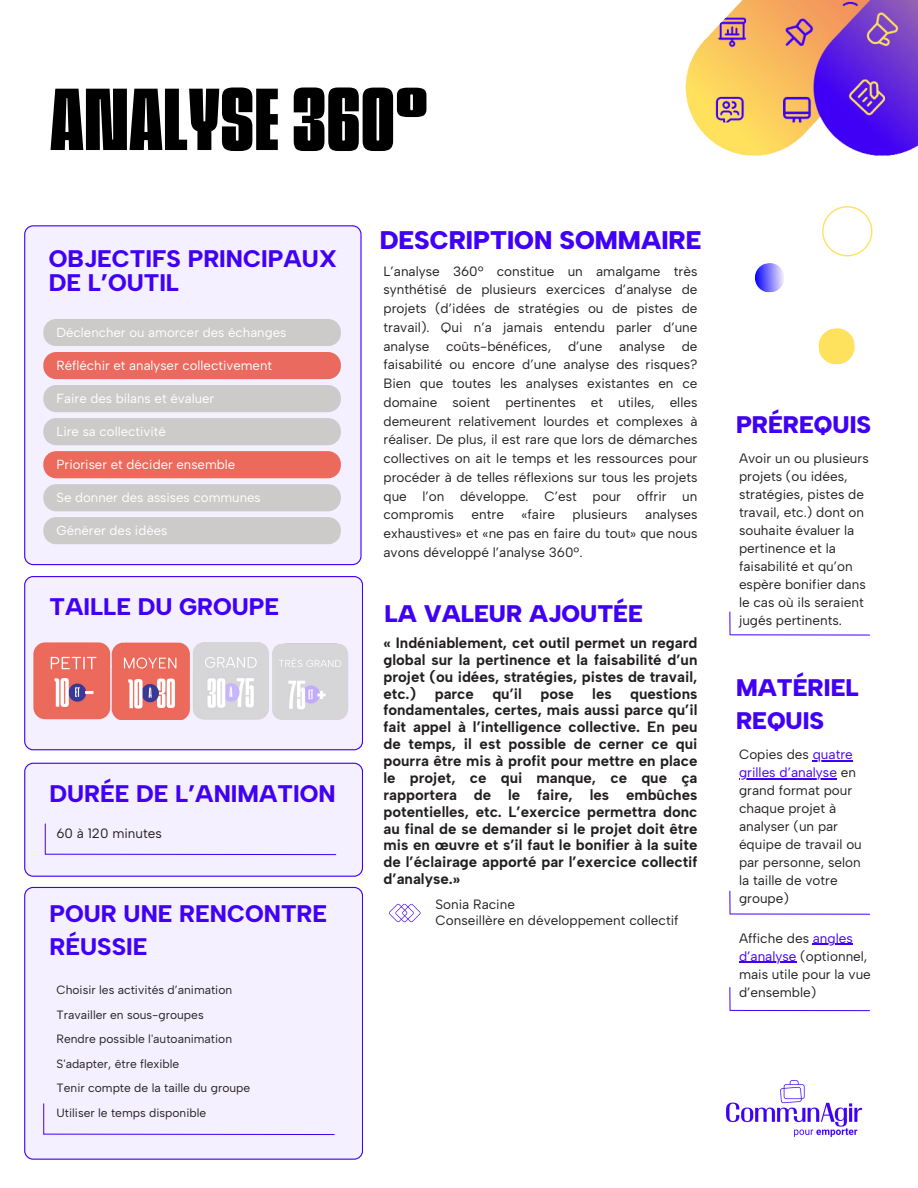
<style>
.page{position:relative;width:918px;height:1188px;background:#fff}
.page>*{position:absolute;margin:0;border:0;box-sizing:border-box;transform-origin:0 0}
.t1{font:600 82.5px "Superlumina";letter-spacing:.015em;color:#000}
.t2{font:900 25.5px "Albert Sans";color:#4100f6}
.t3{font:800 24px/23.7px "Albert Sans";color:#4100f6}
.t4{font:900 24px/32.7px "Albert Sans";color:#4100f6}
.t5{font:700 15px/16.8px "Albert Sans";color:#231f20;text-align:justify}
.t6{font:13.5px/18px "Albert Sans";color:#231f20}
.t7{font:13.2px "Albert Sans";color:#fff}
.t8{font:12px "Albert Sans";color:#231f20}
.s1{color:#4100f6}
</style>
<div class="page">
<div style="left:24px;top:225px;width:338px;height:340px;background:#f5f0ff"></div>
<div style="left:43px;top:319px;width:298px;height:27px;background:#cdcaca;border-radius:13px"></div>
<div style="left:43px;top:352px;width:298px;height:27px;background:#eb6a5f;border-radius:13px"></div>
<div style="left:43px;top:385px;width:298px;height:27px;background:#cdcaca;border-radius:13px"></div>
<div style="left:43px;top:418px;width:298px;height:27px;background:#cdcaca;border-radius:13px"></div>
<div style="left:43px;top:451px;width:298px;height:27px;background:#ec6a5c;border-radius:13px"></div>
<div style="left:43px;top:484px;width:298px;height:27px;background:#cdcaca;border-radius:13px"></div>
<div style="left:43px;top:517px;width:298px;height:27px;background:#cdcaca;border-radius:13px"></div>
<img style="left:685px;top:0;width:233px;height:257px">
<div style="left:24px;top:576px;width:339px;height:174px;background:#f5f0ff"></div>
<div style="left:24px;top:763px;width:339px;height:113px;background:#f5f0ff"></div>
<div style="left:24px;top:887px;width:339px;height:273px;background:#f5f0ff"></div>
<img style="left:30px;top:642px;width:161px;height:79px">
<img style="left:193px;top:643px;width:76px;height:76px">
<svg style="left:389px;top:904px;width:32px;height:18px"></svg>
<hr style="left:44px;top:1134px;width:290px;height:1px;background:#4100f6">
<hr style="left:43px;top:1104px;width:1px;height:30px;background:#4100f6">
<hr style="left:45px;top:854px;width:291px;height:1px;background:#4100f6">
<hr style="left:45px;top:824px;width:1px;height:30px;background:#4100f6">
<img style="left:726px;top:1080px;width:137px;height:57px">
<img style="left:272px;top:644px;width:77px;height:76px">
<svg style="left:822px;top:206px;width:50px;height:50px"></svg>
<svg style="left:818px;top:328px;width:37px;height:37px"></svg>
<svg style="left:755px;top:263px;width:29px;height:30px"></svg>
<hr style="left:813px;top:761px;width:40px;height:1px;background:#4100f6">
<hr style="left:739px;top:779px;width:98px;height:1px;background:#4100f6">
<hr style="left:730px;top:914px;width:140px;height:1px;background:#4100f6">
<svg style="left:729px;top:891px;width:1px;height:23px"></svg>
<hr style="left:813px;top:944px;width:40px;height:1px;background:#4100f6">
<hr style="left:739px;top:962px;width:57px;height:1px;background:#4100f6">
<hr style="left:730px;top:1010px;width:140px;height:1px;background:#4100f6">
<svg style="left:729px;top:988px;width:1px;height:22px"></svg>
<hr style="left:730px;top:634px;width:140px;height:1px;background:#4100f6">
<svg style="left:729px;top:612px;width:1px;height:23px"></svg>
<p class="t1" style="left:50px;top:71px;width:379px">ANALYSE 360º</p>
<h2 class="t3" style="left:49px;top:247px;width:290px">OBJECTIFS PRINCIPAUX<br>DE L’OUTIL</h2>
<p class="t7" style="left:64px;top:324px;width:231px">Déclencher ou amorcer des échanges</p>
<p class="t7" style="left:64px;top:357px;width:217px">Réfléchir et analyser collectivement</p>
<p class="t7" style="left:64px;top:390px;width:159px">Faire des bilans et évaluer</p>
<p class="t7" style="left:64px;top:423px;width:111px">Lire sa collectivité</p>
<h1 class="t7" style="left:64px;top:456px;width:180px">Prioriser et décider ensemble</h1>
<p class="t7" style="left:64px;top:489px;width:206px">Se do ner des a sises communes</p>
<p class="t7" style="left:64px;top:522px;width:112px">Générer des idées</p>
<p class="t7" style="left:57px;top:325px;width:231px">Déclencher ou amorcer des échanges</p>
<p class="t7" style="left:57px;top:358px;width:217px">Réfléchir et analyser collectivement</p>
<p class="t7" style="left:57px;top:391px;width:159px">Faire des bilans et évaluer</p>
<p class="t7" style="left:57px;top:424px;width:111px">Lire sa collectivité</p>
<p class="t7" style="left:57px;top:456px;width:180px">Prioriser et décider ensemble</p>
<p class="t7" style="left:57px;top:489px;width:206px">Se donner des assises communes</p>
<p class="t7" style="left:57px;top:522px;width:112px">Générer des idées</p>
<p class="t3" style="left:50px;top:595px;width:231px">TAILLE DU GROUPE</p>
<h2 class="t3" style="left:50px;top:782px;width:288px">DURÉE DE L’ANIMATION</h2>
<h2 class="t6" style="left:57px;top:824px;width:107px">60 à 120 minutes</h2>
<h3 class="t3" style="left:50px;top:897px;width:279px;line-height:32.7px">POUR UNE RENCONTRE<br>RÉUSSIE</h3>
<p class="t8" style="left:57px;top:983px;width:177px">Choisir les activités d’animation</p>
<p class="t8" style="left:57px;top:1007px;width:149px">Travailler en sous-groupes</p>
<p class="t8" style="left:57px;top:1032px;width:177px">Rendre possible l'autoanimation</p>
<p class="t8" style="left:57px;top:1056px;width:124px">S'adapter, être flexible</p>
<p class="t8" style="left:57px;top:1081px;width:195px">Tenir compte de la taille du groupe</p>
<p class="t8" style="left:57px;top:1105px;width:151px">Utiliser le temps disponible</p>
<p class="t2" style="left:380px;top:225px;width:323px">DESCRIPTION SOMMAIRE</p>
<p class="t6" style="left:383px;top:262px;width:316px;line-height:18.8px;text-align:justify">L’analyse 360º constitue un amalgame très synthétisé de plusieurs exercices d’analyse de projets (d’idées de stratégies ou de pistes de travail). Qui n’a jamais entendu parler d’une analyse coûts-bénéfices, d’une analyse de faisabilité ou encore d’une analyse des risques?<br>Bien que toutes les analyses existantes en ce domaine soient pertinentes et utiles, elles demeurent relativement lourdes et complexes à réaliser. De plus, il est rare que lors de démarches collectives on ait le temps et les ressources pour procéder à de telles réflexions sur tous les projets que l’on développe. C’est pour offrir un compromis</p>
<p class="t6" style="left:472px;top:506px;width:34px">entre</p>
<p class="t6" style="left:522px;top:506px;width:35px">«faire</p>
<p class="t6" style="left:573px;top:506px;width:57px">plusieurs</p>
<p class="t6" style="left:383px;top:505px;width:316px;line-height:18.8px;text-align:justify;text-indent:262px">analyses exhaustives» et «ne pas en faire du tout» que nous avons développé l’analyse 360º.</p>
<h4 class="t4" style="left:385px;top:597px;width:260px">LA VALEUR AJOUTÉE</h4>
<h2 class="t5" style="left:383px;top:634px;width:316px">« Indéniablement, cet outil permet un regard global sur la pertinence et la faisabilité d’un projet (ou idées, stratégies, pistes de travail, etc.) parce qu’il pose les questions fondamentales, certes, mais aussi parce qu’il fait appel à l’intelligence collective. En peu de temps, il est possible de cerner ce qui pourra être mis à profit pour mettre en place le projet, ce qui manque, ce que ça rapportera de le faire, les embûches potentielles, etc. L’exercice permettra donc au final de se demander si le projet doit être mis en œuvre et s’il faut le bonifier à la suite de l’éclairage apporté par l’exercice collectif d’analyse.»</h2>
<h4 class="t6" style="left:436px;top:895px;width:245px;line-height:16.8px">Sonia Racine<br>Conseillère en développement collectif</h4>
<p class="t4" style="left:736px;top:409px;width:137px">PRÉREQUIS</p>
<p class="t6" style="left:739px;top:449px;width:131px">Avoir un ou plusieurs projets (ou idées, stratégies, pistes de travail, etc.) dont on souhaite évaluer la pertinence et la faisabilité et qu’on espère bonifier dans le cas où ils seraient jugés pertinents.</p>
<h2 class="t4" style="left:736px;top:672px;width:124px">MATÉRIEL<br>REQUIS</h2>
<h4 class="t6" style="left:739px;top:746px;width:115px">Copies des <span class="s1">quatre</span></h4>
<p class="t6" style="left:739px;top:764px;width:124px"><span class="s1">grilles d’analyse</span> en grand format pour chaque projet à analyser (un par équipe de travail ou par personne, selon la taille de votre groupe)</p>
<p class="t6" style="left:739px;top:929px;width:115px">Affiche des <span class="s1">angles</span></p>
<p class="t6" style="left:739px;top:947px;width:133px"><span class="s1">d’analyse</span> (optionnel, mais utile pour la vue d’ensemble)</p>
</div>
